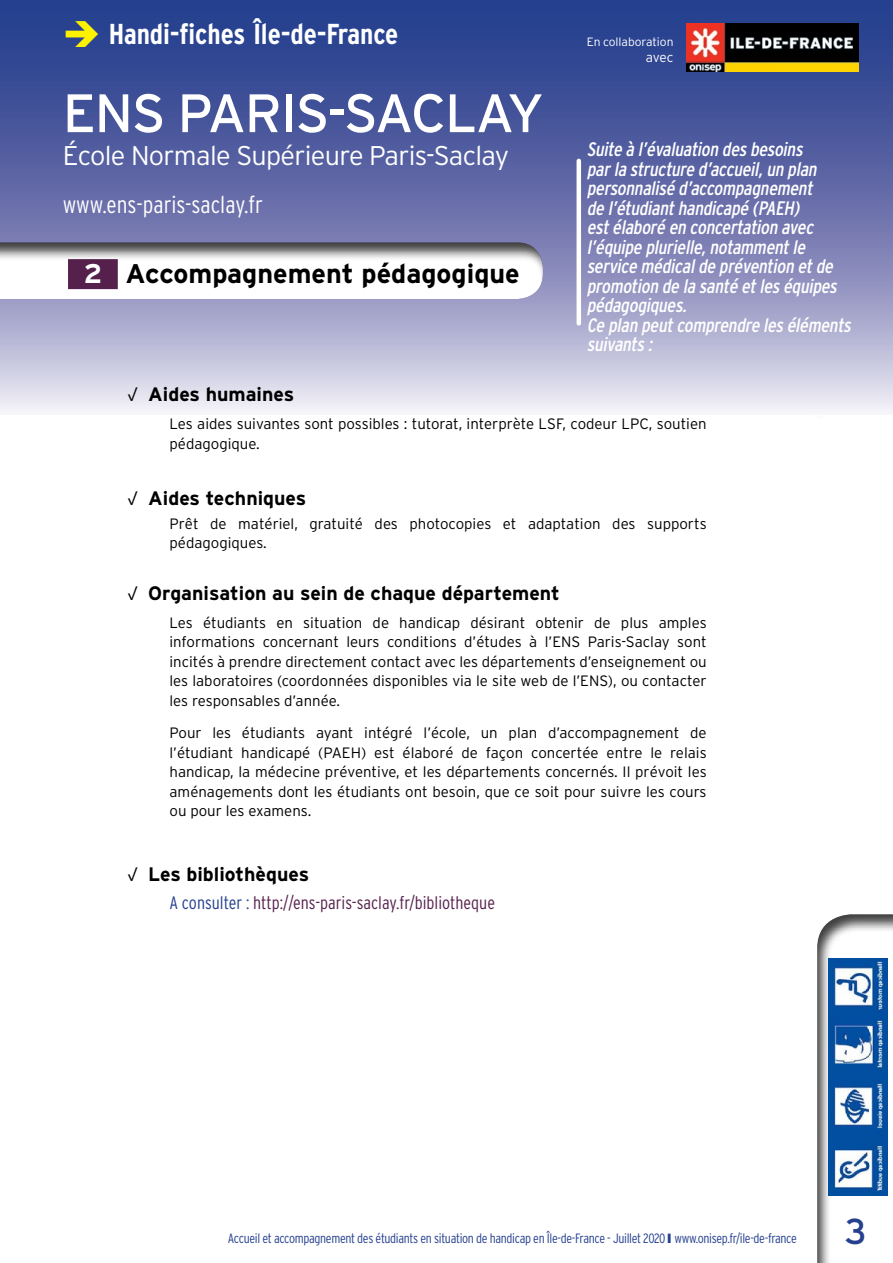
<style>
.page{position:relative;width:893px;height:1263px;background:#fff}
.page>*{position:absolute;margin:0;border:0;box-sizing:border-box;transform-origin:0 0}
.t1{font:54px "Interstate";letter-spacing:-.025em;color:#fff}
.t2{font:36px "Interstate";color:#25408f}
.t3{font:700 condensed 28.8px "Interstate";letter-spacing:-.005em;color:#fff}
.t4{font:300 27px "Interstate";letter-spacing:-.025em;color:#fff}
.t5{font:700 27px "Interstate";color:#000}
.t6{font:300 condensed 24px "Interstate";color:#fff}
.t7{font:italic condensed 19.5px/19.5px "Interstate";color:#fff}
.t8{font:700 19.5px "Interstate";color:#000}
.t9{font:300 condensed 18px "Interstate";color:#56204d}
.t10{font:300 15px/19.5px "Interstate";color:#000}
.t11{font:300 condensed 13.5px "Interstate";letter-spacing:-.025em;color:#25408f}
.t12{font:300 13.5px "Interstate";color:#fff}
.t13{font:300 12px "Interstate";color:#fff}
.s1{color:#fff200}
.s2{color:#fff}
.s3{font-weight:300}
.s4{color:#25408f}
</style>
<div class="page">
<div style="left:805px;top:901px;width:88px;height:362px;background:#000;opacity:.75"></div>
<svg style="left:0;top:0;width:893px;height:412px;background:#737cb2"></svg>
<img style="left:686px;top:23px;width:172px;height:48px">
<img style="left:829px;top:958px;width:58px;height:237px">
<div style="left:0;top:229px;width:556px;height:71px;background:#000;opacity:.75"></div>
<div style="left:68px;top:259px;width:50px;height:30px;background:#56204d"></div>
<hr style="left:577px;top:161px;width:4px;height:162px;background:#fff">
<h3 class="t3" style="left:63px;top:16px;width:337px"><span class="s1">➔</span> Handi-fiches Île-de-France</h3>
<h1 class="t1" style="left:63px;top:80px;width:483px">ENS PARIS-SACLAY</h1>
<h3 class="t4" style="left:63px;top:139px;width:448px">école Normale Supérieure Paris-Saclay</h3>
<h3 class="t6" style="left:63px;top:190px;width:202px">www.ens-paris-saclay.fr</h3>
<h3 class="t5" style="left:84px;top:257px;width:438px"><span class="s2">2</span> Accompagnement pédagogique</h3>
<p class="t13" style="left:587px;top:34px;width:88px">En collaboration</p>
<p class="t12" style="left:646px;top:49px;width:29px">avec</p>
<p class="t7" style="left:587px;top:139px;width:270px">Suite àl’évaluation desbesoins parlastructure d’accueil,un plan personnalisé d’accompagnement<br>de l’étudianthandicapé (PAEH) estélaboré en concertation avec l’équipe plurielle,notammentle service médicalde prévention etde promotion de lasanté etleséquipes pédagogiques.<br>Ce plan peutcomprendre leséléments suivants :</p>
<h3 class="t8" style="left:127px;top:383px;width:169px"><span class="s3">√</span> Aides humaines</h3>
<p class="t10" style="left:170px;top:414px;width:539px">Les aides suivantes sont possibles : tutorat, interprète LSF, codeur LPC, soutien pédagogique.</p>
<h3 class="t8" style="left:127px;top:486px;width:181px"><span class="s3">√</span> Aides techniques</h3>
<p class="t10" style="left:170px;top:513px;width:539px">Prêt de matériel, gratuité des photocopies et adaptation des supports pédagogiques.</p>
<h3 class="t8" style="left:127px;top:581px;width:434px"><span class="s3">√</span> Organisation au sein de chaque département</h3>
<p class="t10" style="left:170px;top:613px;width:539px;text-align:justify">Les étudiants en situation de handicap désirant obtenir de plus amples informations concernant leurs conditions d’études à l’ENS Paris-Saclay sont incités à prendre directement contact avec les départements d’enseignement ou les laboratoires (coordonnées disponibles via le site web de l’ENS), ou contacter les responsables d’année.</p>
<p class="t10" style="left:170px;top:723px;width:539px;text-align:justify">Pour les étudiants ayant intégré l’école, un plan d’accompagnement de l’étudiant handicapé (PAEH) est élaboré de façon concertée entre le relais handicap, la médecine préventive, et les départements concernés. Il prévoit les aménagements dont les étudiants ont besoin, que ce soit pour suivre les cours ou pour les examens.</p>
<h3 class="t8" style="left:127px;top:862px;width:184px"><span class="s3">√</span> Les bibliothèques</h3>
<p class="t9" style="left:170px;top:891px;width:327px"><span class="s4">A consulter :</span> http://ens-paris-saclay.fr/bibliotheque</p>
<p class="t11" style="left:228px;top:1230px;width:570px">Accueil et accompagnement des étudiants en situation de handicap en Île-de-France - Juillet 2020 ❙ www.onisep.fr/ile-de-france</p>
<h2 class="t2" style="left:845px;top:1209px;width:24px">3</h2>
</div>
